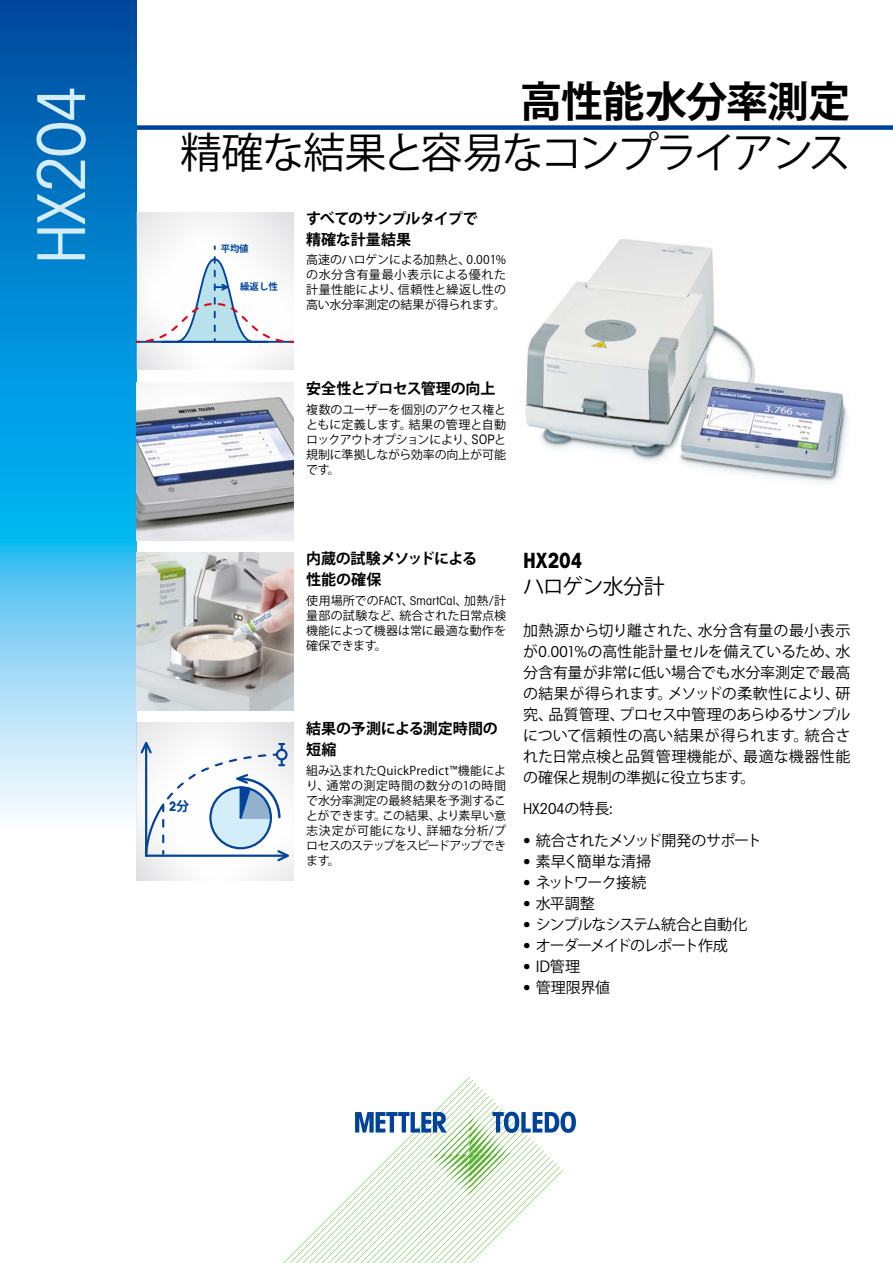
<style>
.page{position:relative;width:893px;height:1263px;background:#fff}
.page>*{position:absolute;margin:0;border:0;box-sizing:border-box;transform-origin:0 0}
.t1{font:66px "Avant Gardefor MT Bk";letter-spacing:-.015em;color:#d3edfb}
.t2{font:42px "Koz Go Pro";letter-spacing:-.07em;color:#000}
.t3{font:700 42px "Koz Go Pro";letter-spacing:-.03em;color:#000}
.t4{font:21px "Koz Go Pro";letter-spacing:-.04em;color:#000}
.t5{font:21px "Avant Gardefor MT Bd";color:#000}
.t6{font:15px/21px "Koz Go Pro";letter-spacing:-.025em;color:#000;text-align:justify}
.t7{font:700 15px/21px "Koz Go Pro";letter-spacing:-.015em;color:#000}
.t8{font:15px "Koz Go Pro";letter-spacing:-.08em;color:#000}
.t9{font:15px "Koz Go Pro";letter-spacing:-.07em;color:#000}
.t10{font:15px "Avant Gardefor MT Bk";letter-spacing:.005em;color:#000}
.t11{font:13.2px "Avant Gardefor MT Bd";color:#00439a}
.t12{font:12px/15px "Koz Go Pro";letter-spacing:-.01em;color:#000;text-align:justify}
.t13{font:700 9.45px "Koz Go Pro";color:#00439a}
.s1{font-family:"Koz Go Pro";font-weight:700}
.s2{font-family:"Avant Garde Com";font-stretch:condensed;font-size:13.2px}
.s3{font-family:"Avant Gardefor MT Bk"}
.s4{font-family:"Koz Go Pro"}
</style>
<div class="page">
<div style="left:111px;top:125px;width:782px;height:5px;background:#004199"></div>
<svg style="left:283px;top:1077px;width:293px;height:186px"></svg>
<svg style="left:0;top:0;width:136px;height:817px;background:#35a0db"></svg>
<img style="left:136px;top:383px;width:157px;height:157px">
<img style="left:136px;top:213px;width:157px;height:157px">
<img style="left:136px;top:723px;width:157px;height:157px">
<svg style="left:139px;top:741px;width:151px;height:121px"></svg>
<img style="left:525px;top:239px;width:323px;height:245px">
<img style="left:136px;top:553px;width:157px;height:157px">
<svg style="left:136px;top:246px;width:157px;height:98px"></svg>
<h1 class="t1" style="left:21px;top:264px;width:180px;rotate:-90deg">HX204</h1>
<h2 class="t3" style="left:520px;top:75px;width:332px">高性能水分率測定</h2>
<h2 class="t2" style="left:180px;top:126px;width:672px">精確な結果と容易なコンプライアンス</h2>
<p class="t11" style="left:169px;top:798px;width:22px">2<span class="s1">分</span></p>
<p class="t13" style="left:221px;top:243px;width:29px">平均値</p>
<p class="t13" style="left:240px;top:280px;width:39px">繰返し性</p>
<p class="t7" style="left:306px;top:209px;width:173px">すべてのサンプルタイプで精確な計量結果</p>
<p class="t12" style="left:306px;top:253px;width:201px">高速のハロゲンによる加熱と、0.001%の水分含有量最小表示による優れた計量性能により、信頼性と繰返し性の高い水分率測定の結果が得られます。</p>
<p class="t7" style="left:306px;top:379px;width:191px">安全性とプロセス管理の向上</p>
<p class="t12" style="left:306px;top:402px;width:201px">複数のユーザーを個別のアクセス権とともに定義します。結果の管理と自動ロックアウトオプションにより、<span class="s2">SOP</span>と規制に準拠しながら効率の向上が可能です。</p>
<p class="t7" style="left:306px;top:549px;width:172px">内蔵の試験メソッドによる性能の確保</p>
<p class="t12" style="left:306px;top:593px;width:201px">使用場所での<span class="s3">FACT</span>、<span class="s3">SmartCal</span>、加熱/計量部の試験など、統合された日常点検機能によって機器は常に最適な動作を確保できます。</p>
<p class="t7" style="left:306px;top:719px;width:193px">結果の予測による測定時間の短縮</p>
<p class="t12" style="left:306px;top:763px;width:201px">組み込まれたQuickPredict™機能により、通常の測定時間の数分の1の時間で水分率測定の最終結果を予測することができます。この結果、より素早い意志決定が可能になり、詳細な分析/プロセスのステップをスピードアップできます。</p>
<h3 class="t5" style="left:523px;top:547px;width:61px">HX204</h3>
<h3 class="t4" style="left:523px;top:572px;width:143px">ハロゲン水分計</h3>
<p class="t6" style="left:523px;top:620px;width:329px">加熱源から切り離された、水分含有量の最小表示が<span class="s3">0.001%</span>の高性能計量セルを備えているため、水分含有量が非常に低い場合でも水分率測定で最高の結果が得られます。メソッドの柔軟性により、研究、品質管理、プロセス中管理のあらゆるサンプルについて信頼性の高い結果が得られます。統合された日常点検と品質管理機能が、最適な機器性能の確保と規制の準拠に役立ちます。</p>
<p class="t10" style="left:523px;top:799px;width:91px">HX204<span class="s4">の特長:</span></p>
<p class="t6" style="left:523px;top:830px;width:240px"><span class="s3">•</span> 統合されたメソッド開発のサポート</p>
<p class="t6" style="left:523px;top:851px;width:130px"><span class="s3">•</span> 素早く簡単な清掃</p>
<p class="t8" style="left:523px;top:872px;width:125px"><span class="s3">•</span> ネットワーク接続</p>
<p class="t6" style="left:523px;top:893px;width:73px"><span class="s3">•</span> 水平調整</p>
<p class="t9" style="left:523px;top:914px;width:226px"><span class="s3">•</span> シンプルなシステム統合と自動化</p>
<p class="t8" style="left:523px;top:935px;width:206px"><span class="s3">•</span> オーダーメイドのレポート作成</p>
<p class="t6" style="left:523px;top:956px;width:59px"><span class="s3">•</span> ID管理</p>
<p class="t6" style="left:523px;top:977px;width:89px"><span class="s3">•</span> 管理限界値</p>
</div>
